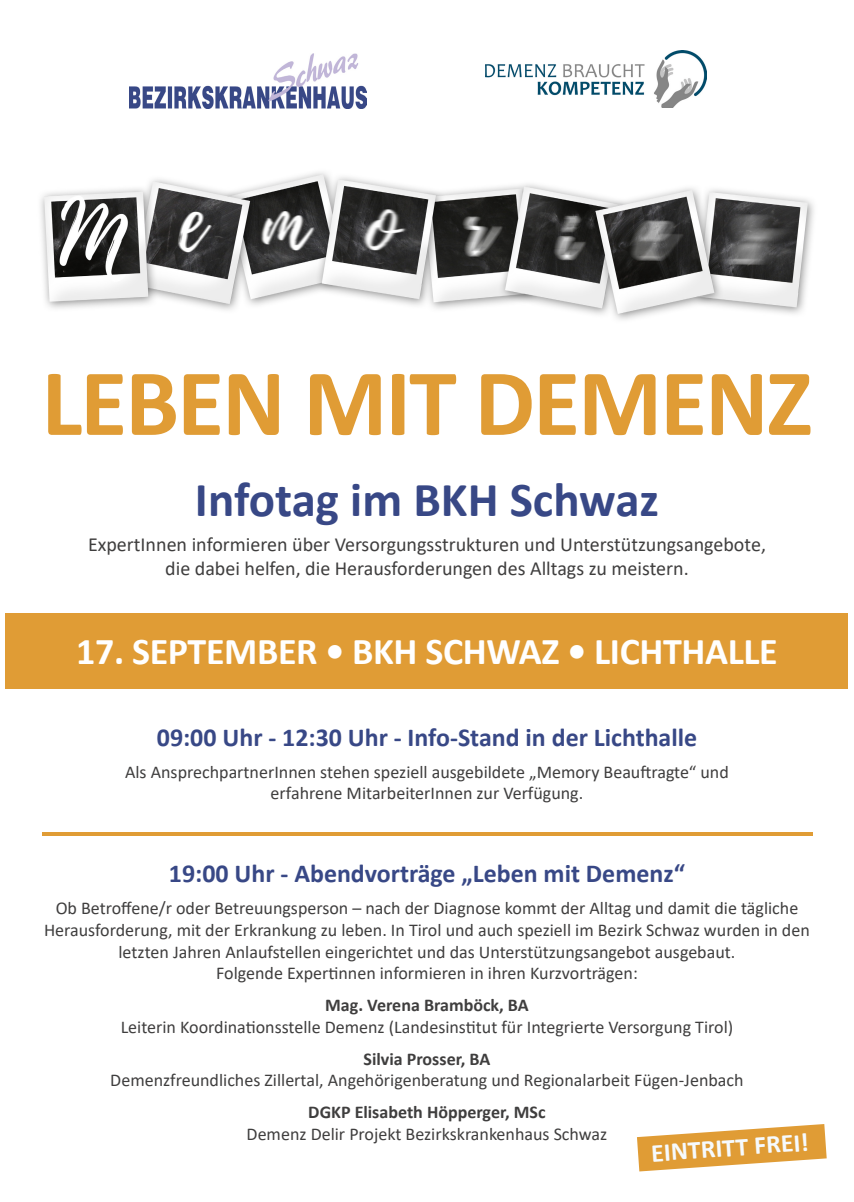
<style>
.page{position:relative;width:854px;height:1202px;background:#fff}
.page>*{position:absolute;margin:0;border:0;box-sizing:border-box;transform-origin:0 0}
.t1{font:700 96px "Calibri";letter-spacing:-.02em;color:#e09c35}
.t2{font:700 49px "Calibri";color:#384886}
.t3{font:700 38px "Calibri";letter-spacing:-.01em;color:#fff}
.t4{font:700 26px "Calibri";color:#f6fafd}
.t5{font:700 25.9px "Calibri";color:#384886}
.t6{font:20px/24px "Calibri";color:#3f3e3e;text-align:center}
.t7{font:18px/21.6px "Calibri";color:#3f3e3e;text-align:center}
.t8{font:700 18px "Calibri";color:#3f3e3e}
</style>
<div class="page">
<hr style="left:42px;top:833px;width:770px;height:3px;background:#e09c35">
<div style="left:6px;top:614px;width:842px;height:75px;background:#e09c35"></div>
<img style="left:129px;top:53px;width:237px;height:55px">
<img style="left:40px;top:172px;width:774px;height:148px">
<svg style="left:637px;top:1124px;width:189px;height:47px"></svg>
<img style="left:485px;top:51px;width:221px;height:56px">
<h1 class="t1" style="left:42px;top:335px;width:772px">LEBEN MIT DEMENZ</h1>
<h2 class="t2" style="left:195px;top:465px;width:465px">Infotag im BKH Schwaz</h2>
<p class="t6" style="left:88px;top:532px;width:679px">ExpertInnen informieren über Versorgungsstrukturen und Unterstützungsangebote, die dabei helfen, die Herausforderungen des Alltags zu meistern.</p>
<h3 class="t3" style="left:76px;top:624px;width:702px">17. SEPTEMBER • BKH SCHWAZ • LICHTHALLE</h3>
<h3 class="t5" style="left:157px;top:719px;width:541px">09:00 Uhr - 12:30 Uhr - Info-Stand in der Lichthalle</h3>
<p class="t7" style="left:125px;top:761px;width:605px">Als AnsprechpartnerInnen stehen speziell ausgebildete „Memory Beauftragte“ und erfahrene MitarbeiterInnen zur Verfügung.</p>
<h3 class="t5" style="left:169px;top:855px;width:517px">19:00 Uhr - Abendvorträge „Leben mit Demenz“</h3>
<p class="t7" style="left:44px;top:897px;width:767px">Ob Betroffene/r oder Betreuungsperson – nach der Diagnose kommt der Alltag und damit die tägliche Herausforderung, mit der Erkrankung zu leben. In Tirol und auch speziell im Bezirk Schwaz wurden in den letzten Jahren Anlaufstellen eingerichtet und das Unterstützungsangebot ausgebaut.<br>Folgende Expertinnen informieren in ihren Kurzvorträgen:</p>
<p class="t8" style="left:325px;top:992px;width:205px">Mag. Verena Bramböck, BA</p>
<p class="t7" style="left:121px;top:1016px;width:614px">Leiterin Koordinationsstelle Demenz (Landesinstitut für Integrierte Versorgung Tirol)</p>
<p class="t8" style="left:363px;top:1046px;width:128px">Silvia Prosser, BA</p>
<p class="t7" style="left:110px;top:1069px;width:634px">Demenzfreundliches Zillertal, Angehörigenberatung und Regionalarbeit Fügen-Jenbach</p>
<p class="t8" style="left:308px;top:1100px;width:239px">DGKP Elisabeth Höpperger, MSc</p>
<p class="t7" style="left:246px;top:1123px;width:362px">Demenz Delir Projekt Bezirkskrankenhaus Schwaz</p>
<h3 class="t4" style="left:649px;top:1134px;width:159px;rotate:-4deg">EINTRITT FREI!</h3>
</div>
